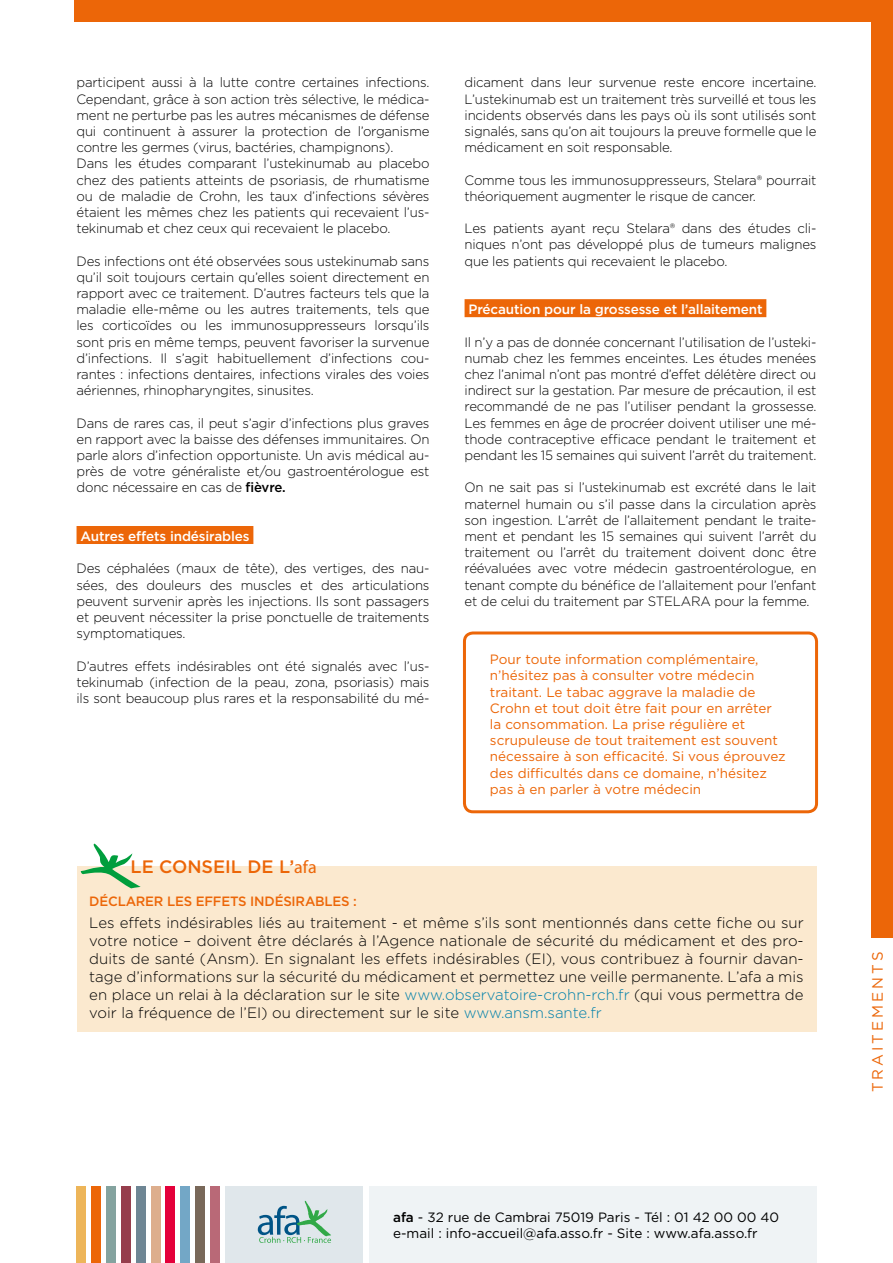
<style>
.page{position:relative;width:893px;height:1263px;background:#fff}
.page>*{position:absolute;margin:0;border:0;box-sizing:border-box;transform-origin:0 0}
.t1{font:500 18px "Gotham";color:#ec6608}
.t2{font:300 15px/18px "Gotham";color:#000;text-align:justify}
.t3{font:15px "Gotham";letter-spacing:.2em;color:#ec6608}
.t4{font:300 13.5px/16.2px "Gotham";letter-spacing:-.015em;color:#000;text-align:justify}
.t5{font:13.5px/16.2px "Gotham";color:#ec6608}
.t6{font:13.5px/16.2px "Gotham";color:#000}
.t7{font:500 13.5px "Gotham";letter-spacing:-.01em;color:#fff}
.t8{font:500 13.5px "Gotham";letter-spacing:-.015em;color:#ec6608}
.s1{font-weight:500}
.s2{font-family:"Myriad Pro";font-weight:400}
.s3{color:#0080aa}
</style>
<div class="page">
<div style="left:77px;top:526px;width:176px;height:18px;background:#ec6608"></div>
<div style="left:872px;top:0;width:21px;height:938px;background:#ec6608"></div>
<div style="left:74px;top:0;width:819px;height:21px;background:#ec6608"></div>
<div style="left:225px;top:1186px;width:138px;height:77px;background:#e0e7eb"></div>
<div style="left:369px;top:1186px;width:447px;height:77px;background:#eff3f5"></div>
<div style="left:77px;top:1186px;width:9px;height:77px;background:#edb559"></div>
<div style="left:151px;top:1186px;width:9px;height:77px;background:#ddae8d"></div>
<div style="left:91px;top:1186px;width:10px;height:77px;background:#ec6608"></div>
<div style="left:106px;top:1186px;width:10px;height:77px;background:#84a39f"></div>
<div style="left:166px;top:1186px;width:9px;height:77px;background:#e4003a"></div>
<div style="left:180px;top:1186px;width:10px;height:77px;background:#73a7c6"></div>
<div style="left:121px;top:1186px;width:10px;height:77px;background:#963e4d"></div>
<div style="left:195px;top:1186px;width:10px;height:77px;background:#796859"></div>
<div style="left:136px;top:1186px;width:10px;height:77px;background:#6e8694"></div>
<div style="left:210px;top:1186px;width:10px;height:77px;background:#b96977"></div>
<div style="left:463px;top:631px;width:355px;height:182px;border:3px solid #ec6608;border-radius:9px"></div>
<div style="left:465px;top:299px;width:301px;height:18px;background:#ec6608"></div>
<div style="left:77px;top:866px;width:739px;height:166px;background:#fbe9cf"></div>
<svg style="left:81px;top:844px;width:60px;height:44px"></svg>
<svg style="left:258px;top:1200px;width:73px;height:43px"></svg>
<p class="t4" style="left:77px;top:74px;width:354px;text-align:left">participent aussi à la lutte contre certaines infections.<br>Cependant, grâce à son action très sélective, le médica&shy;ment ne perturbe pas les autres mécanismes de défense qui continuent à assurer la protection de l’organisme contre les germes (virus, bactéries, champignons).<br>Dans les études comparant l’ustekinumab au placebo chez des patients atteints de psoriasis, de rhumatisme ou de maladie de Crohn, les taux d’infections sévères étaient les mêmes chez les patients qui recevaient l’us&shy;tekinumab et chez ceux qui recevaient le placebo.</p>
<p class="t4" style="left:77px;top:252px;width:354px">Des infections ont été observées sous ustekinumab sans qu’il soit toujours certain qu’elles soient directement en rapport avec ce traitement. D’autres facteurs tels que la maladie elle-même ou les autres traitements, tels que les corticoïdes ou les immunosuppresseurs lorsqu’ils sont pris en même temps, peuvent favoriser la survenue d’infections. Il s’agit habituellement d’infections cou&shy;rantes : infections dentaires, infections virales des voies aériennes, rhinopharyngites, sinusites.</p>
<p class="t4" style="left:77px;top:414px;width:354px">Dans de rares cas, il peut s’agir d’infections plus graves en rapport avec la baisse des défenses immunitaires. On parle alors d’infection opportuniste. Un avis médical au&shy;près de votre généraliste et/ou gastroentérologue est donc nécessaire en cas de <span class="s1">fièvre.</span></p>
<p class="t7" style="left:80px;top:527px;width:171px">Autres effets indésirables</p>
<p class="t4" style="left:77px;top:560px;width:354px">Des céphalées (maux de tête), des vertiges, des nau&shy;sées, des douleurs des muscles et des articulations peuvent survenir après les injections. Ils sont passagers et peuvent nécessiter la prise ponctuelle de traitements symptomatiques.</p>
<p class="t4" style="left:77px;top:657px;width:354px">D’autres effets indésirables ont été signalés avec l’us&shy;tekinumab (infection de la peau, zona, psoriasis) mais ils sont beaucoup plus rares et la responsabilité du mé-</p>
<h1 class="t1" style="left:131px;top:854px;width:188px">LE CONSEIL DE L’<span class="s2">afa</span></h1>
<p class="t4" style="left:465px;top:74px;width:353px">dicament dans leur survenue reste encore incertaine.<br>L’ustekinumab est un traitement très surveillé et tous les incidents observés dans les pays où ils sont utilisés sont signalés, sans qu’on ait toujours la preuve formelle que le médicament en soit responsable.</p>
<p class="t4" style="left:465px;top:171px;width:353px">Comme tous les immunosuppresseurs, Stelara® pourrait théoriquement augmenter le risque de cancer.</p>
<p class="t4" style="left:465px;top:220px;width:353px">Les patients ayant reçu Stelara® dans des études cli&shy;niques n’ont pas développé plus de tumeurs malignes que les patients qui recevaient le placebo.</p>
<p class="t7" style="left:468px;top:301px;width:296px">Précaution pour la grossesse et l’allaitement</p>
<p class="t4" style="left:465px;top:333px;width:353px">Il n’y a pas de donnée concernant l’utilisation de l’usteki&shy;numab chez les femmes enceintes. Les études menées chez l’animal n’ont pas montré d’effet délétère direct ou indirect sur la gestation. Par mesure de précaution, il est recommandé de ne pas l’utiliser pendant la grossesse.<br>Les femmes en âge de procréer doivent utiliser une mé&shy;thode contraceptive efficace pendant le traitement et pendant les 15 semaines qui suivent l’arrêt du traitement.</p>
<p class="t4" style="left:465px;top:479px;width:353px">On ne sait pas si l’ustekinumab est excrété dans le lait maternel humain ou s’il passe dans la circulation après son ingestion. L’arrêt de l’allaitement pendant le traite&shy;ment et pendant les 15 semaines qui suivent l’arrêt du traitement ou l’arrêt du traitement doivent donc être réévaluées avec votre médecin gastroentérologue, en tenant compte du bénéfice de l’allaitement pour l’enfant et de celui du traitement par STELARA pour la femme.</p>
<p class="t5" style="left:490px;top:651px;width:297px">Pour toute information complémentaire, n’hésitez pas à consulter votre médecin traitant. Le tabac aggrave la maladie de Crohn et tout doit être fait pour en arrêter la consommation. La prise régulière et scrupuleuse de tout traitement est souvent nécessaire à son efficacité. Si vous éprouvez des difficultés dans ce domaine, n’hésitez pas à en parler à votre médecin</p>
<p class="t8" style="left:89px;top:892px;width:269px">DÉCLARER LES EFFETS INDÉSIRABLES :</p>
<p class="t2" style="left:89px;top:913px;width:716px">Les effets indésirables liés au traitement - et même s’ils sont mentionnés dans cette fiche ou sur votre notice – doivent être déclarés à l’Agence nationale de sécurité du médicament et des pro&shy;duits de santé (Ansm). En signalant les effets indésirables (EI), vous contribuez à fournir davan&shy;tage d’informations sur la sécurité du médicament et permettez une veille permanente. L’afa a mis en place un relai à la déclaration sur le site <span class="s3">www.observatoire-crohn-rch.fr</span> (qui vous permettra de voir la fréquence de l’EI) ou directement sur le site <span class="s3">www.ansm.sante.fr</span></p>
<p class="t6" style="left:393px;top:1208px;width:388px"><span class="s1">afa</span> - 32 rue de Cambrai 75019 Paris - Tél : 01 42 00 00 40 e-mail : info-accueil@afa.asso.fr - Site : www.afa.asso.fr</p>
<p class="t3" style="left:868px;top:1092px;width:142px;rotate:-90deg">TRAITEMENTS</p>
</div>
